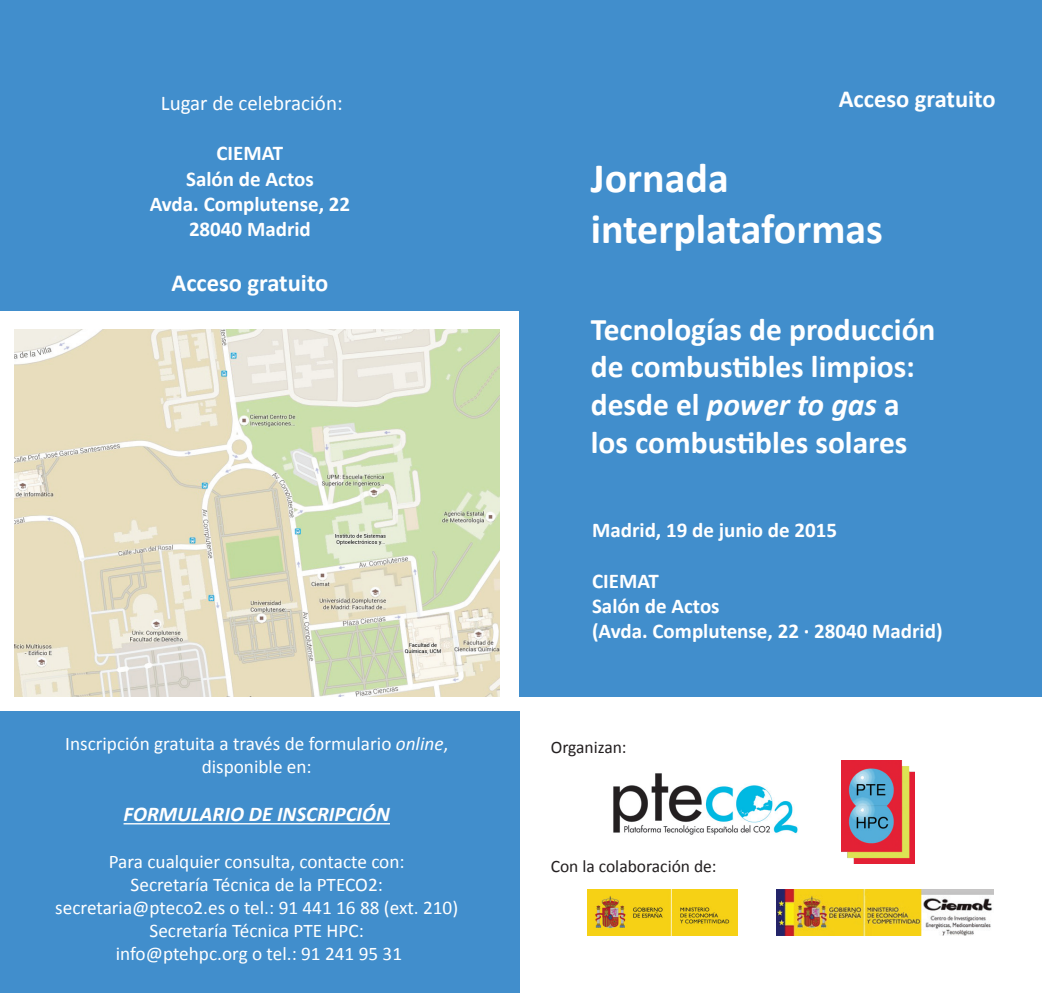
<style>
.page{position:relative;width:1042px;height:993px;background:#fff}
.page>*{position:absolute;margin:0;border:0;box-sizing:border-box;transform-origin:0 0}
.t1{font:700 42px/50.4px "Calibri";color:#fff}
.t2{font:700 31.5px/37.8px "Calibri";color:#fff}
.t3{font:700 24.5px "Calibri";color:#fff}
.t4{font:700 21px/25.2px "Calibri";color:#fff}
.t5{font:italic 700 21px "Calibri";color:#fff}
.t6{font:21px "Calibri";color:#fff}
.t7{font:19.25px/23.1px "Calibri";color:#fff;text-align:center}
.t8{font:17.5px "Calibri";color:#231f20}
.s1{font-style:italic}
</style>
<div class="page">
<div style="left:0;top:711px;width:519px;height:281px;background:#418ecc"></div>
<div style="left:519px;top:0;width:523px;height:696px;background:#418ecc"></div>
<div style="left:0;top:0;width:521px;height:310px;background:#418ecc"></div>
<img style="left:613px;top:773px;width:185px;height:62px">
<img style="left:14px;top:329px;width:485px;height:367px">
<img style="left:841px;top:760px;width:73px;height:103px">
<img style="left:587px;top:889px;width:150px;height:46px">
<img style="left:776px;top:889px;width:217px;height:46px">
<hr style="left:124px;top:822px;width:266px;height:2px;background:#fff">
<p class="t6" style="left:161px;top:90px;width:183px">Lugar de celebración:</p>
<p class="t4" style="left:150px;top:141px;width:202px;text-align:center">CIEMAT<br>Salón de Actos<br>Avda. Complutense, 22<br>28040 Madrid</p>
<p class="t3" style="left:171px;top:267px;width:158px">Acceso gratuito</p>
<p class="t7" style="left:65px;top:731px;width:385px">Inscripción gratuita a través de formulario <span class="s1">online</span>, disponible en:</p>
<p class="t5" style="left:124px;top:800px;width:268px">FORMULARIO DE INSCRIPCIÓN</p>
<p class="t7" style="left:55px;top:849px;width:404px">Para cualquier consulta, contacte con:<br>Secretaría Técnica de la PTECO2: secretaria@pteco2.es o tel.: 91 441 16 88 (ext. 210)<br>Secretaría Técnica PTE HPC:<br>info@ptehpc.org o tel.: 91 241 95 31</p>
<p class="t3" style="left:839px;top:83px;width:158px">Acceso gratuito</p>
<h1 class="t1" style="left:591px;top:153px;width:294px">Jornada interplataformas</h1>
<h2 class="t2" style="left:591px;top:310px;width:346px">Tecnologías de producción de combustibles limpios: desde el <span class="s1">power to gas</span> a los combustibles solares</h2>
<p class="t4" style="left:592px;top:517px;width:246px">Madrid, 19 de junio de 2015</p>
<p class="t4" style="left:592px;top:568px;width:352px">CIEMAT<br>Salón de Actos<br>(Avda. Complutense, 22 · 28040 Madrid)</p>
<p class="t8" style="left:551px;top:735px;width:77px">Organizan:</p>
<p class="t8" style="left:551px;top:854px;width:167px">Con la colaboración de:</p>
</div>
